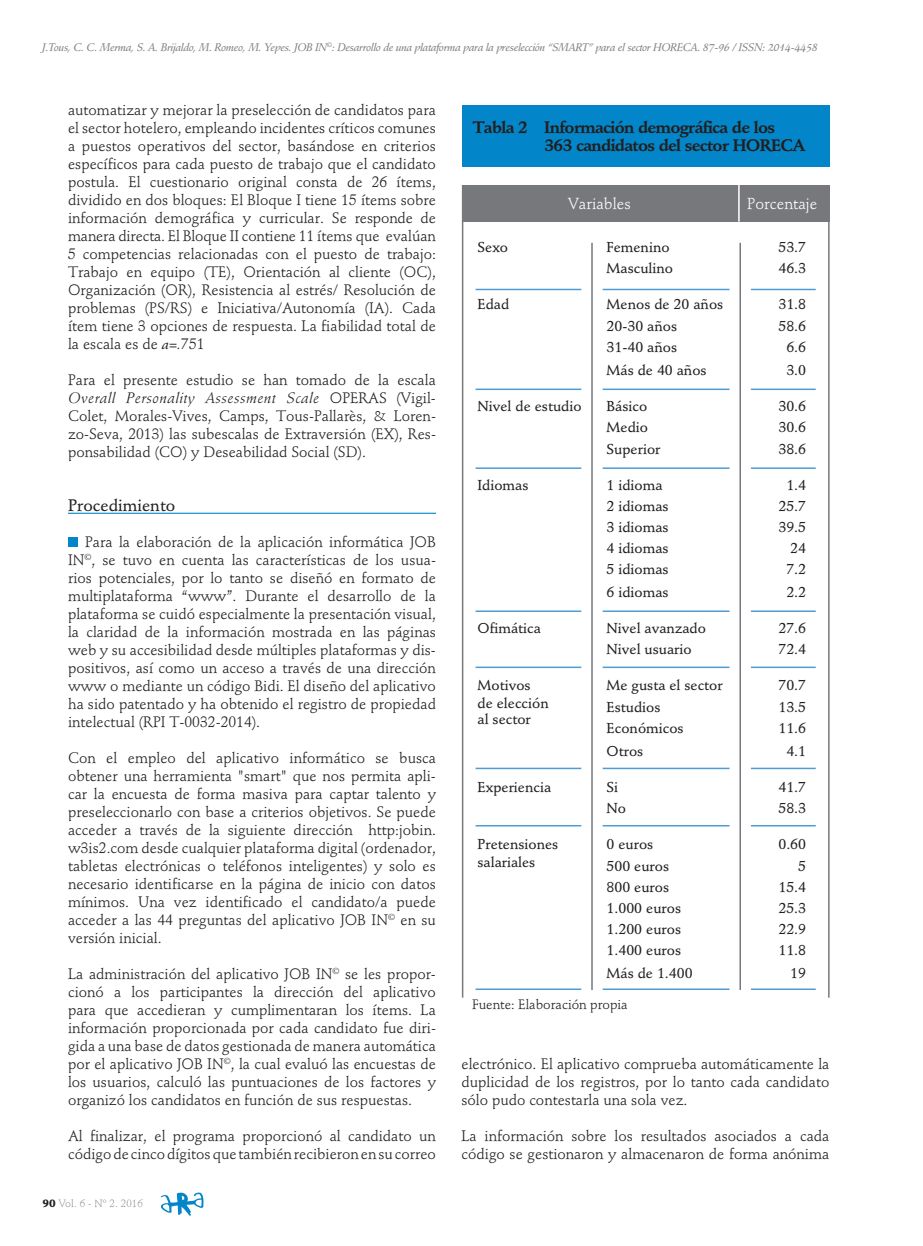
<style>
.page{position:relative;width:923px;height:1246px;background:#fff}
.page>*{position:absolute;margin:0;border:0;box-sizing:border-box;transform-origin:0 0}
.t1{font:700 16.5px/18px "Stempel Schneidler Std";letter-spacing:-.04em;color:#231f20}
.t2{font:500 16.5px "Stempel Schneidler Std";color:#231f20}
.t3{font:15.75px "Stempel Schneidler Std";color:#fff}
.t4{font:15px/18px "Stempel Schneidler Std";color:#231f20;text-align:justify}
.t5{font:500 14.25px "Stempel Schneidler Std";color:#231f20}
.t6{font:13.5px "Stempel Schneidler Std";color:#231f20}
.t7{font:10.95px "Stempel Schneidler Std Med It";letter-spacing:-.03em;color:#808285}
.t8{font:300 10.5px "Stempel Schneidler Std";letter-spacing:.01em;color:#808285}
.s1{font-family:"Stempel Schneidler Std Med It";font-size:13.5px}
.s2{font-weight:500;font-size:13.5px}
.s3{font-style:italic}
.s4{font-weight:900;color:#231f20}
</style>
<div class="page">
<svg style="left:161px;top:1192px;width:42px;height:24px"></svg>
<hr style="left:68px;top:513px;width:368px;height:1px;background:#0386c9">
<div style="left:68px;top:537px;width:10px;height:10px;background:#0386c9"></div>
<div style="left:462px;top:185px;width:367px;height:37px;background:#76787b"></div>
<hr style="left:462px;top:185px;width:1px;height:813px;background:#76787b">
<div style="left:462px;top:106px;width:367px;height:61px;background:#0386c9"></div>
<hr style="left:475px;top:289px;width:340px;height:1px;background:#4f9bd4">
<hr style="left:738px;top:181px;width:1px;height:41px;background:#fff">
<hr style="left:828px;top:185px;width:1px;height:813px;background:#76787b">
<hr style="left:475px;top:389px;width:340px;height:1px;background:#4f9bd4">
<hr style="left:475px;top:467px;width:340px;height:2px;background:#4f9bd4">
<hr style="left:475px;top:610px;width:340px;height:2px;background:#4f9bd4">
<hr style="left:475px;top:666px;width:340px;height:2px;background:#4f9bd4">
<hr style="left:475px;top:768px;width:340px;height:1px;background:#4f9bd4">
<hr style="left:475px;top:825px;width:340px;height:1px;background:#4f9bd4">
<hr style="left:475px;top:988px;width:340px;height:2px;background:#4f9bd4">
<div style="left:581px;top:249px;width:21px;height:742px;background:#fff"></div>
<hr style="left:591px;top:243px;width:2px;height:747px;background:#76787b">
<div style="left:729px;top:249px;width:22px;height:758px;background:#fff"></div>
<hr style="left:739px;top:243px;width:2px;height:747px;background:#76787b">
<p class="t7" style="left:42px;top:41px;width:777px">J.Tous, C. C. Merma, S. A. Brijaldo, M. Romeo, M. Yepes. JOB IN<sup>©</sup>: Desarrollo de una plataforma para la preselección “SMART” para el sector HORECA. 87-96 / ISSN: 2014-4458</p>
<p class="t4" style="left:68px;top:101px;width:369px">automatizar y mejorar la preselección de candidatos para el sector hotelero, empleando incidentes críticos comunes a puestos operativos del sector, basándose en criterios específicos para cada puesto de trabajo que el candidato postula. El cuestionario original consta de 26 ítems, dividido en dos bloques: El Bloque I tiene 15 ítems sobre información demográfica y curricular. Se responde de manera directa. El Bloque II contiene 11 ítems que evalúan 5 competencias relacionadas con el puesto de trabajo:<br>Trabajo en equipo (TE), Orientación al cliente (OC), Organización (OR), Resistencia al estrés/ Resolución de problemas (PS/RS) e Iniciativa/Autonomía (IA). Cada ítem tiene 3 opciones de respuesta. La fiabilidad total de la escala es de <span class="s1">a</span><span class="s2">=</span><span class="s3">.</span>751</p>
<p class="t4" style="left:68px;top:371px;width:369px">Para el presente estudio se han tomado de la escala <span class="s3">Overall Personality Assessment Scale</span> OPERAS (Vigil-Colet, Morales-Vives, Camps, Tous-Pallarès, &amp; Loren&shy;zo-Seva, 2013) las subescalas de Extraversión (EX), Res&shy;ponsabilidad (CO) y Deseabilidad Social (SD).</p>
<p class="t2" style="left:68px;top:495px;width:109px">Procedimiento</p>
<p class="t4" style="left:68px;top:533px;width:369px;text-indent:17px">Para la elaboración de la aplicación informática JOB IN<sup>©</sup>, se tuvo en cuenta las características de los usua&shy;rios potenciales, por lo tanto se diseñó en formato de multiplataforma “www”. Durante el desarrollo de la plataforma se cuidó especialmente la presentación visual, la claridad de la información mostrada en las páginas web y su accesibilidad desde múltiples plataformas y dis&shy;positivos, así como un acceso a través de una dirección www o mediante un código Bidi. El diseño del aplicativo ha sido patentado y ha obtenido el registro de propiedad intelectual (RPI T-0032-2014).</p>
<p class="t4" style="left:68px;top:749px;width:369px">Con el empleo del aplicativo informático se busca obtener una herramienta "smart" que nos permita apli&shy;car la encuesta de forma masiva para captar talento y preseleccionarlo con base a criterios objetivos. Se puede acceder a través de la siguiente dirección http:jobin. w3is2.com desde cualquier plataforma digital (ordenador, tabletas electrónicas o teléfonos inteligentes) y solo es necesario identificarse en la página de inicio con datos mínimos. Una vez identificado el candidato/a puede acceder a las 44 preguntas del aplicativo JOB IN<sup>©</sup> en su versión inicial.</p>
<p class="t4" style="left:68px;top:965px;width:369px">La administración del aplicativo JOB IN<sup>©</sup> se les propor&shy;cionó a los participantes la dirección del aplicativo para que accedieran y cumplimentaran los ítems. La información proporcionada por cada candidato fue diri&shy;gida a una base de datos gestionada de manera automática por el aplicativo JOB IN<sup>©</sup>, la cual evaluó las encuestas de los usuarios, calculó las puntuaciones de los factores y organizó los candidatos en función de sus respuestas.</p>
<p class="t4" style="left:68px;top:1127px;width:369px">Al finalizar, el programa proporcionó al candidato un código de cinco dígitos que también recibieron en su correo</p>
<p class="t8" style="left:42px;top:1197px;width:102px"><span class="s4">90</span> Vol. 6 - Nº 2. 2016</p>
<p class="t1" style="left:544px;top:119px;width:262px;text-indent:-72px">Tabla 2 Información demográfica de los<br>363 candidatos del sector HORECA</p>
<p class="t3" style="left:568px;top:194px;width:64px">Variables</p>
<p class="t3" style="left:747px;top:194px;width:72px">Porcentaje</p>
<p class="t5" style="left:477px;top:238px;width:32px">Sexo</p>
<p class="t5" style="left:606px;top:238px;width:65px">Femenino</p>
<p class="t5" style="left:778px;top:238px;width:29px">53.7</p>
<p class="t5" style="left:606px;top:259px;width:68px">Masculino</p>
<p class="t5" style="left:778px;top:259px;width:29px">46.3</p>
<p class="t5" style="left:477px;top:295px;width:33px">Edad</p>
<p class="t5" style="left:606px;top:295px;width:118px">Menos de 20 años</p>
<p class="t5" style="left:778px;top:295px;width:29px">31.8</p>
<p class="t5" style="left:606px;top:318px;width:72px">20-30 años</p>
<p class="t5" style="left:778px;top:318px;width:29px">58.6</p>
<p class="t5" style="left:606px;top:339px;width:72px">31-40 años</p>
<p class="t5" style="left:786px;top:339px;width:21px">6.6</p>
<p class="t5" style="left:606px;top:361px;width:102px">Más de 40 años</p>
<p class="t5" style="left:786px;top:361px;width:21px">3.0</p>
<p class="t5" style="left:477px;top:397px;width:106px">Nivel de estudio</p>
<p class="t5" style="left:606px;top:397px;width:42px">Básico</p>
<p class="t5" style="left:778px;top:397px;width:29px">30.6</p>
<p class="t5" style="left:606px;top:418px;width:43px">Medio</p>
<p class="t5" style="left:778px;top:418px;width:29px">30.6</p>
<p class="t5" style="left:606px;top:441px;width:55px">Superior</p>
<p class="t5" style="left:778px;top:441px;width:29px">38.6</p>
<p class="t5" style="left:477px;top:477px;width:52px">Idiomas</p>
<p class="t5" style="left:606px;top:477px;width:57px">1 idioma</p>
<p class="t5" style="left:786px;top:477px;width:21px">1.4</p>
<p class="t5" style="left:606px;top:498px;width:64px">2 idiomas</p>
<p class="t5" style="left:778px;top:498px;width:29px">25.7</p>
<p class="t5" style="left:606px;top:519px;width:64px">3 idiomas</p>
<p class="t5" style="left:778px;top:519px;width:29px">39.5</p>
<p class="t5" style="left:606px;top:540px;width:64px">4 idiomas</p>
<p class="t5" style="left:790px;top:540px;width:17px">24</p>
<p class="t5" style="left:606px;top:561px;width:64px">5 idiomas</p>
<p class="t5" style="left:786px;top:561px;width:21px">7.2</p>
<p class="t5" style="left:606px;top:583px;width:64px">6 idiomas</p>
<p class="t5" style="left:786px;top:583px;width:21px">2.2</p>
<p class="t5" style="left:477px;top:619px;width:65px">Ofimática</p>
<p class="t5" style="left:606px;top:619px;width:101px">Nivel avanzado</p>
<p class="t5" style="left:778px;top:619px;width:29px">27.6</p>
<p class="t5" style="left:606px;top:640px;width:87px">Nivel usuario</p>
<p class="t5" style="left:778px;top:640px;width:29px">72.4</p>
<p class="t5" style="left:477px;top:676px;width:55px">Motivos</p>
<p class="t5" style="left:606px;top:676px;width:118px">Me gusta el sector</p>
<p class="t5" style="left:778px;top:676px;width:29px">70.7</p>
<p class="t5" style="left:477px;top:694px;width:73px">de elección</p>
<p class="t5" style="left:606px;top:699px;width:55px">Estudios</p>
<p class="t5" style="left:778px;top:699px;width:29px">13.5</p>
<p class="t5" style="left:477px;top:711px;width:55px">al sector</p>
<p class="t5" style="left:606px;top:720px;width:79px">Económicos</p>
<p class="t5" style="left:778px;top:720px;width:29px">11.6</p>
<p class="t5" style="left:606px;top:742px;width:38px">Otros</p>
<p class="t5" style="left:786px;top:742px;width:21px">4.1</p>
<p class="t5" style="left:477px;top:778px;width:75px">Experiencia</p>
<p class="t5" style="left:606px;top:778px;width:13px">Si</p>
<p class="t5" style="left:778px;top:778px;width:29px">41.7</p>
<p class="t5" style="left:606px;top:799px;width:21px">No</p>
<p class="t5" style="left:778px;top:799px;width:29px">58.3</p>
<p class="t5" style="left:477px;top:835px;width:82px">Pretensiones</p>
<p class="t5" style="left:606px;top:835px;width:48px">0 euros</p>
<p class="t5" style="left:778px;top:835px;width:29px">0.60</p>
<p class="t5" style="left:477px;top:853px;width:59px">salariales</p>
<p class="t5" style="left:606px;top:858px;width:64px">500 euros</p>
<p class="t5" style="left:798px;top:858px;width:9px">5</p>
<p class="t5" style="left:606px;top:879px;width:64px">800 euros</p>
<p class="t5" style="left:778px;top:879px;width:29px">15.4</p>
<p class="t5" style="left:606px;top:900px;width:76px">1.000 euros</p>
<p class="t5" style="left:778px;top:900px;width:29px">25.3</p>
<p class="t5" style="left:606px;top:921px;width:76px">1.200 euros</p>
<p class="t5" style="left:778px;top:921px;width:29px">22.9</p>
<p class="t5" style="left:606px;top:942px;width:76px">1.400 euros</p>
<p class="t5" style="left:778px;top:942px;width:29px">11.8</p>
<p class="t5" style="left:606px;top:964px;width:88px">Más de 1.400</p>
<p class="t5" style="left:790px;top:964px;width:17px">19</p>
<p class="t6" style="left:472px;top:997px;width:157px">Fuente: Elaboración propia</p>
<p class="t4" style="left:461px;top:1055px;width:369px">electrónico. El aplicativo comprueba automáticamente la duplicidad de los registros, por lo tanto cada candidato sólo pudo contestarla una sola vez.</p>
<p class="t4" style="left:461px;top:1127px;width:369px">La información sobre los resultados asociados a cada código se gestionaron y almacenaron de forma anónima</p>
</div>
